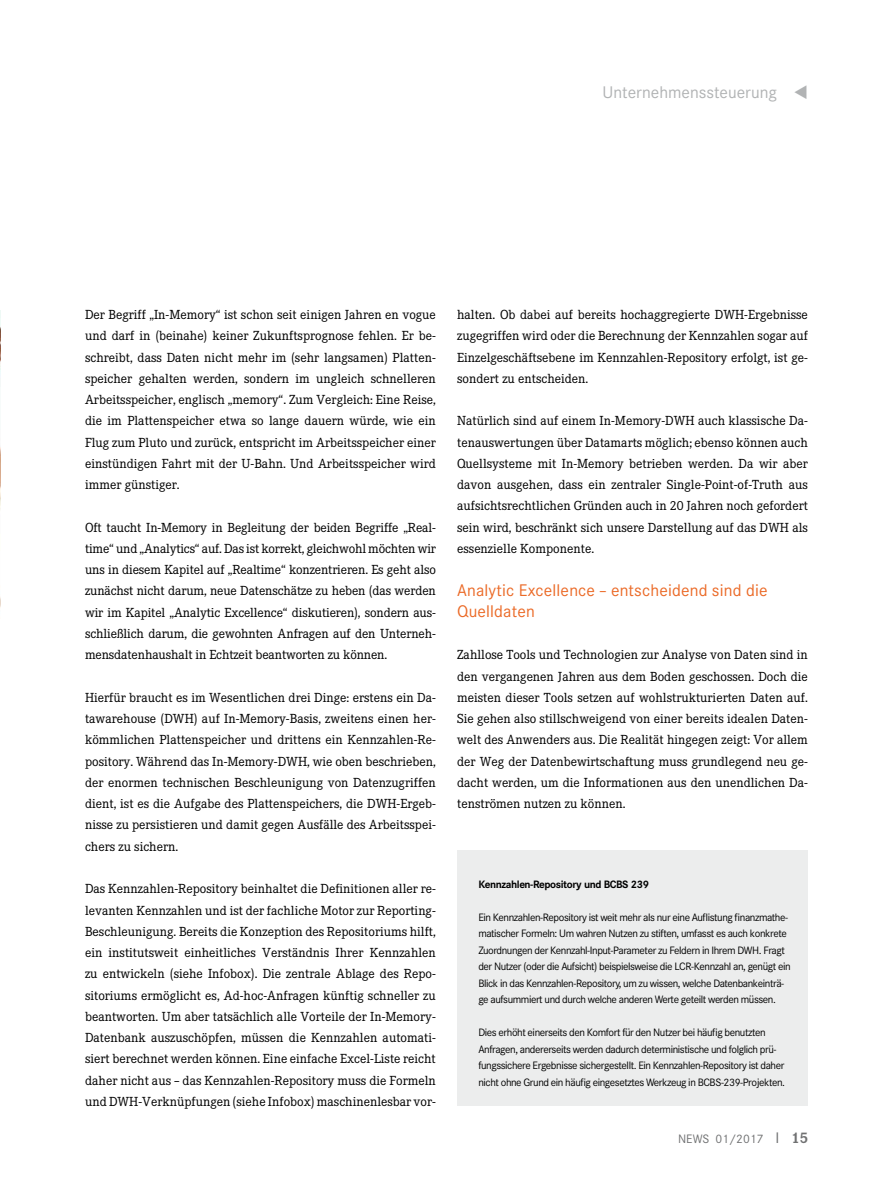
<style>
.page{position:relative;width:893px;height:1191px;background:#fff}
.page>*{position:absolute;margin:0;border:0;box-sizing:border-box;transform-origin:0 0}
.t1{font:16.5px/21.3px "Corporate S";letter-spacing:.01em;color:#eb6a27}
.t2{font:16.5px "Corporate S";color:#b1b3b4}
.t3{font:12.9px/21.3px "Corporate E";color:#000;text-align:justify}
.t4{font:12px "Corporate S";color:#707172}
.t5{font:10.5px/16.5px "Corporate S";letter-spacing:-.04em;color:#000}
.t6{font:700 10.5px "Corporate S";letter-spacing:-.04em;color:#000}
.s1{font-size:15px}
.s2{font-family:"Corporate E";font-weight:700;font-size:15px}
</style>
<div class="page">
<img style="left:0;top:311px;width:1px;height:297px">
<div style="left:457px;top:850px;width:351px;height:256px;background:#eceded"></div>
<p class="t2" style="left:603px;top:82px;width:207px">Unternehmenssteuerung ▼</p>
<p class="t3" style="left:85px;top:304px;width:352px">Der Begriff „In-Memory“ ist schon seit einigen Jahren en vogue und darf in (beinahe) keiner Zukunftsprognose fehlen. Er be&shy;schreibt, dass Daten nicht mehr im (sehr langsamen) Platten&shy;speicher gehalten werden, sondern im ungleich schnelleren Arbeitsspeicher, englisch „memory“. Zum Vergleich: Eine Reise, die im Plattenspeicher etwa so lange dauern würde, wie ein Flug zum Pluto und zurück, entspricht im Arbeitsspeicher einer einstündigen Fahrt mit der U-Bahn. Und Arbeitsspeicher wird immer günstiger.</p>
<p class="t3" style="left:85px;top:516px;width:352px">Oft taucht In-Memory in Begleitung der beiden Begriffe „Real&shy;time“ und „Analytics“ auf. Das ist korrekt, gleichwohl möchten wir uns in diesem Kapitel auf „Realtime“ konzentrieren. Es geht also zunächst nicht darum, neue Datenschätze zu heben (das werden wir im Kapitel „Analytic Excellence“ diskutieren), sondern aus&shy;schließlich darum, die gewohnten Anfragen auf den Unterneh&shy;mensdatenhaushalt in Echtzeit beantworten zu können.</p>
<p class="t3" style="left:85px;top:687px;width:352px">Hierfür braucht es im Wesentlichen drei Dinge: erstens ein Da&shy;tawarehouse (DWH) auf In-Memory-Basis, zweitens einen her&shy;kömmlichen Plattenspeicher und drittens ein Kennzahlen-Re&shy;pository. Während das In-Memory-DWH, wie oben beschrieben, der enormen technischen Beschleunigung von Datenzugriffen dient, ist es die Aufgabe des Plattenspeichers, die DWH-Ergeb&shy;nisse zu persistieren und damit gegen Ausfälle des Arbeitsspei&shy;chers zu sichern.</p>
<p class="t3" style="left:85px;top:878px;width:352px">Das Kennzahlen-Repository beinhaltet die Definitionen aller re&shy;levanten Kennzahlen und ist der fachliche Motor zur Reporting-Beschleunigung. Bereits die Konzeption des Repositoriums hilft, ein institutsweit einheitliches Verständnis Ihrer Kennzahlen zu entwickeln (siehe Infobox). Die zentrale Ablage des Repo&shy;sitoriums ermöglicht es, Ad-hoc-Anfragen künftig schneller zu beantworten. Um aber tatsächlich alle Vorteile der In-Memory-Datenbank auszuschöpfen, müssen die Kennzahlen automati&shy;siert berechnet werden können. Eine einfache Excel-Liste reicht daher nicht aus – das Kennzahlen-Repository muss die Formeln und DWH-Verknüpfungen (siehe Infobox) maschinenlesbar vor-</p>
<p class="t3" style="left:457px;top:304px;width:352px">halten. Ob dabei auf bereits hochaggregierte DWH-Ergebnisse zugegriffen wird oder die Berechnung der Kennzahlen sogar auf Einzelgeschäftsebene im Kennzahlen-Repository erfolgt, ist ge&shy;sondert zu entscheiden.</p>
<p class="t3" style="left:457px;top:410px;width:352px">Natürlich sind auf einem In-Memory-DWH auch klassische Da&shy;tenauswertungen über Datamarts möglich; ebenso können auch Quellsysteme mit In-Memory betrieben werden. Da wir aber davon ausgehen, dass ein zentraler Single-Point-of-Truth aus aufsichtsrechtlichen Gründen auch in 20 Jahren noch gefordert sein wird, beschränkt sich unsere Darstellung auf das DWH als essenzielle Komponente.</p>
<p class="t1" style="left:457px;top:579px;width:312px">Analytic Excellence – entscheidend sind die<br>Quelldaten</p>
<p class="t3" style="left:457px;top:644px;width:352px">Zahllose Tools und Technologien zur Analyse von Daten sind in den vergangenen Jahren aus dem Boden geschossen. Doch die meisten dieser Tools setzen auf wohlstrukturierten Daten auf.<br>Sie gehen also stillschweigend von einer bereits idealen Daten&shy;welt des Anwenders aus. Die Realität hingegen zeigt: Vor allem der Weg der Datenbewirtschaftung muss grundlegend neu ge&shy;dacht werden, um die Informationen aus den unendlichen Da&shy;tenströmen nutzen zu können.</p>
<p class="t6" style="left:478px;top:877px;width:172px">Kennzahlen-Repository und BCBS 239</p>
<p class="t5" style="left:478px;top:909px;width:314px">Ein Kennzahlen-Repository ist weit mehr als nur eine Auflistung finanzmathe&shy;matischer Formeln: Um wahren Nutzen zu stiften, umfasst es auch konkrete Zuordnungen der Kennzahl-Input-Parameter zu Feldern in Ihrem DWH. Fragt der Nutzer (oder die Aufsicht) beispielsweise die LCR-Kennzahl an, genügt ein Blick in das Kennzahlen-Repository, um zu wissen, welche Datenbankeinträ&shy;ge aufsummiert und durch welche anderen Werte geteilt werden müssen.</p>
<p class="t5" style="left:478px;top:1024px;width:308px">Dies erhöht einerseits den Komfort für den Nutzer bei häufig benutzten Anfragen, andererseits werden dadurch deterministische und folglich prü&shy;fungssichere Ergebnisse sichergestellt. Ein Kennzahlen-Repository ist daher nicht ohne Grund ein häufig eingesetztes Werkzeug in BCBS-239-Projekten.</p>
<p class="t4" style="left:678px;top:1132px;width:131px">NEWS 01/2017 <span class="s1">I</span> <span class="s2">15</span></p>
</div>
